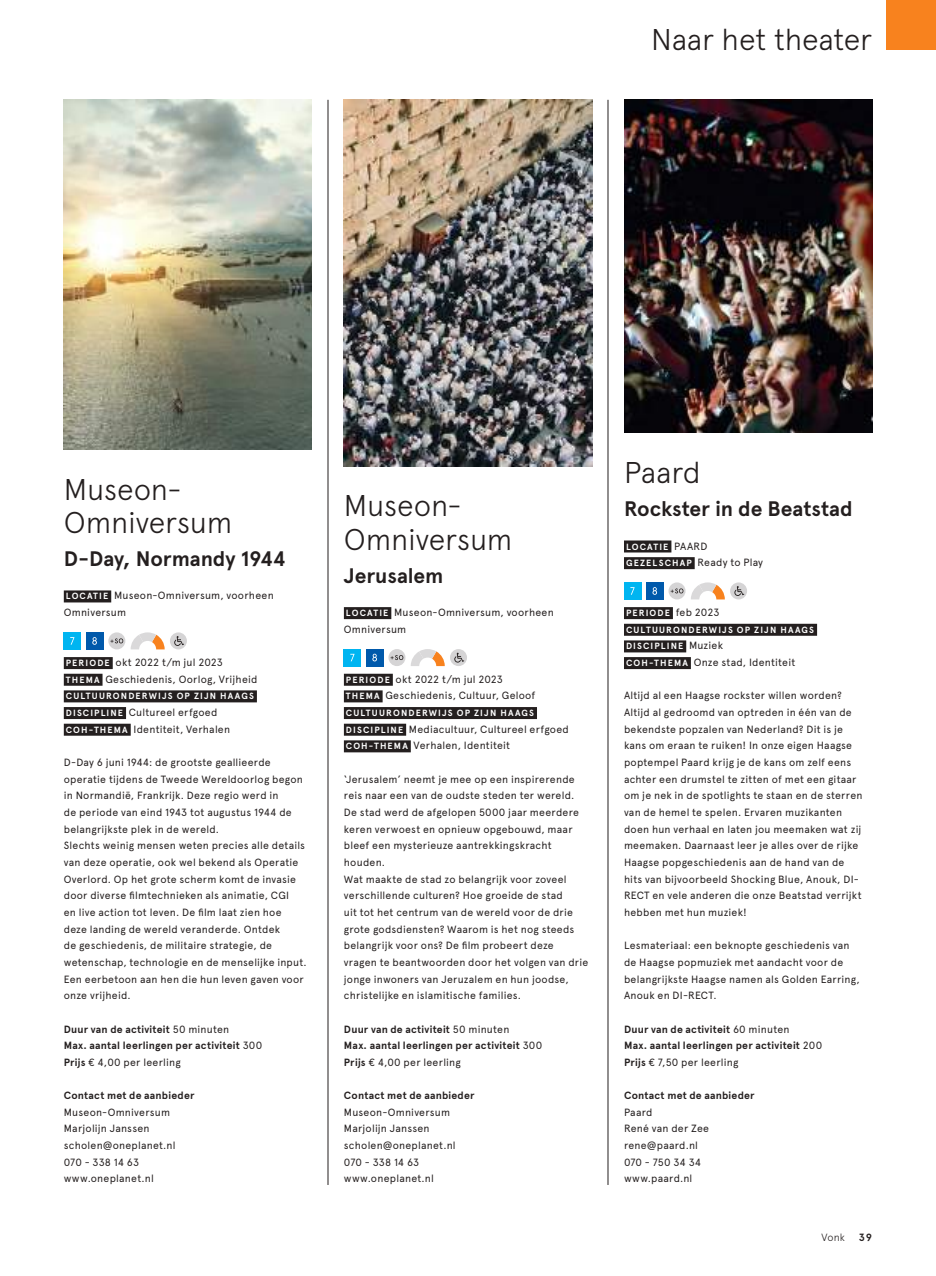
<style>
.page{position:relative;width:936px;height:1276px;background:#fff}
.page>*{position:absolute;margin:0;border:0;box-sizing:border-box;transform-origin:0 0}
.t1{font:300 30px/33.3px "Apercu";letter-spacing:-.01em;color:#241f1f}
.t2{font:700 21px "Apercu";color:#241f1f}
.t3{font:10.5px/16.6px "Apercu";letter-spacing:.02em;color:#241f1f}
.t4{font:700 10.5px/16.6px "Apercu";letter-spacing:.02em;color:#241f1f}
.t5{font:300 10.5px "Apercu";color:#241f1f}
.t6{font:700 9px/16.6px "Apercu";letter-spacing:.125em;color:#fff}
.s1{font-weight:700;font-size:9px;color:#fff}
.s2{font-weight:400}
.s3{font-weight:400;font-size:10.5px;color:#241f1f}
</style>
<div class="page">
<div style="left:886px;top:0;width:49px;height:50px;background:#f8821e"></div>
<hr style="left:327px;top:100px;width:1px;height:1085px;background:#241f1f">
<hr style="left:607px;top:100px;width:1px;height:1085px;background:#241f1f">
<div style="left:64px;top:590px;width:47px;height:12px;background:#241f1f"></div>
<div style="left:64px;top:657px;width:49px;height:12px;background:#241f1f"></div>
<div style="left:64px;top:674px;width:38px;height:12px;background:#241f1f"></div>
<div style="left:64px;top:690px;width:193px;height:12px;background:#241f1f"></div>
<div style="left:64px;top:707px;width:62px;height:12px;background:#241f1f"></div>
<div style="left:64px;top:723px;width:67px;height:12px;background:#241f1f"></div>
<div style="left:64px;top:632px;width:17px;height:17px;background:#00b5f1"></div>
<svg style="left:70px;top:637px;width:4px;height:7px"></svg>
<div style="left:86px;top:632px;width:17px;height:17px;background:#0059ab"></div>
<svg style="left:92px;top:637px;width:5px;height:8px"></svg>
<div style="left:108px;top:632px;width:17px;height:17px;background:#d5d4d5;border-radius:50%"></div>
<svg style="left:110px;top:638px;width:13px;height:5px"></svg>
<svg style="left:131px;top:632px;width:34px;height:17px"></svg>
<div style="left:170px;top:632px;width:17px;height:17px;background:#d5d4d5;border-radius:50%"></div>
<svg style="left:174px;top:636px;width:10px;height:10px"></svg>
<div style="left:344px;top:607px;width:47px;height:12px;background:#241f1f"></div>
<div style="left:344px;top:674px;width:49px;height:12px;background:#241f1f"></div>
<div style="left:344px;top:690px;width:38px;height:12px;background:#241f1f"></div>
<div style="left:344px;top:707px;width:193px;height:12px;background:#241f1f"></div>
<div style="left:344px;top:723px;width:62px;height:12px;background:#241f1f"></div>
<div style="left:344px;top:740px;width:67px;height:12px;background:#241f1f"></div>
<div style="left:344px;top:649px;width:17px;height:17px;background:#00b5f1"></div>
<svg style="left:350px;top:654px;width:4px;height:7px"></svg>
<div style="left:366px;top:649px;width:17px;height:17px;background:#0059ab"></div>
<svg style="left:372px;top:654px;width:5px;height:7px"></svg>
<div style="left:388px;top:649px;width:17px;height:17px;background:#d5d4d5;border-radius:50%"></div>
<svg style="left:390px;top:655px;width:13px;height:5px"></svg>
<svg style="left:411px;top:649px;width:33px;height:17px"></svg>
<div style="left:450px;top:649px;width:17px;height:17px;background:#d5d4d5;border-radius:50%"></div>
<svg style="left:454px;top:652px;width:10px;height:10px"></svg>
<div style="left:624px;top:540px;width:47px;height:12px;background:#241f1f"></div>
<div style="left:624px;top:557px;width:70px;height:12px;background:#241f1f"></div>
<div style="left:624px;top:607px;width:49px;height:12px;background:#241f1f"></div>
<div style="left:624px;top:624px;width:193px;height:12px;background:#241f1f"></div>
<div style="left:624px;top:640px;width:62px;height:12px;background:#241f1f"></div>
<div style="left:624px;top:657px;width:66px;height:12px;background:#241f1f"></div>
<div style="left:624px;top:582px;width:17px;height:17px;background:#00b5f1"></div>
<svg style="left:630px;top:587px;width:4px;height:8px"></svg>
<div style="left:646px;top:582px;width:17px;height:17px;background:#0059ab"></div>
<svg style="left:652px;top:587px;width:5px;height:8px"></svg>
<div style="left:668px;top:582px;width:17px;height:17px;background:#d5d4d5;border-radius:50%"></div>
<svg style="left:670px;top:588px;width:13px;height:5px"></svg>
<svg style="left:691px;top:582px;width:33px;height:17px"></svg>
<div style="left:730px;top:582px;width:17px;height:17px;background:#d5d4d5;border-radius:50%"></div>
<svg style="left:734px;top:586px;width:10px;height:10px"></svg>
<img style="left:64px;top:100px;width:248px;height:349px">
<img style="left:344px;top:100px;width:248px;height:366px">
<img style="left:624px;top:100px;width:248px;height:333px">
<h1 class="t1" style="left:651px;top:22px;width:223px">Naar het theater</h1>
<h1 class="t1" style="left:64px;top:472px;width:170px">Museon-<br>Omniversum</h1>
<h2 class="t2" style="left:64px;top:546px;width:223px">D-Day, Normandy 1944</h2>
<p class="t3" style="left:64px;top:587px;width:211px"><span class="s1">LOCATIE</span> Museon-Omniversum, voorheen<br>Omniversum</p>
<p class="t3" style="left:66px;top:654px;width:193px"><span class="s1">PERIODE</span> okt 2022 t/m jul 2023<br><span class="s1">THEMA</span> Geschiedenis, Oorlog, Vrijheid</p>
<p class="t6" style="left:66px;top:688px;width:190px">CULTUURONDERWIJS OP ZIJN HAAGS</p>
<p class="t3" style="left:66px;top:704px;width:166px"><span class="s1">DISCIPLINE</span> Cultureel erfgoed<br><span class="s1">COH-THEMA</span> Identiteit, Verhalen</p>
<p class="t3" style="left:64px;top:754px;width:244px">D-Day 6 juni 1944: de grootste geallieerde operatie tijdens de Tweede Wereldoorlog begon in Normandië, Frankrijk. Deze regio werd in<br>de periode van eind 1943 tot augustus 1944 de belangrijkste plek in de wereld.<br>Slechts weinig mensen weten precies alle details van deze operatie, ook wel bekend als Operatie Overlord. Op het grote scherm komt de invasie door diverse filmtechnieken als animatie, CGI<br>en live action tot leven. De film laat zien hoe deze landing de wereld veranderde. Ontdek<br>de geschiedenis, de militaire strategie, de wetenschap, technologie en de menselijke input.<br>Een eerbetoon aan hen die hun leven gaven voor onze vrijheid.</p>
<p class="t4" style="left:64px;top:1020px;width:200px">Duur van de activiteit <span class="s2">50 minuten<br></span>Max. aantal leerlingen per activiteit <span class="s2">300<br></span>Prijs <span class="s2">€ 4,00 per leerling</span></p>
<p class="t4" style="left:64px;top:1087px;width:132px">Contact met de aanbieder</p>
<p class="t3" style="left:64px;top:1103px;width:113px">Museon-Omniversum<br>Marjolijn Janssen scholen@oneplanet.nl<br>070 - 338 14 63 www.oneplanet.nl</p>
<h1 class="t1" style="left:344px;top:489px;width:170px">Museon-<br>Omniversum</h1>
<h2 class="t2" style="left:344px;top:563px;width:101px">Jerusalem</h2>
<p class="t3" style="left:344px;top:604px;width:211px"><span class="s1">LOCATIE</span> Museon-Omniversum, voorheen<br>Omniversum</p>
<p class="t3" style="left:346px;top:670px;width:191px"><span class="s1">PERIODE</span> okt 2022 t/m jul 2023<br><span class="s1">THEMA</span> Geschiedenis, Cultuur, Geloof</p>
<p class="t6" style="left:346px;top:704px;width:190px">CULTUURONDERWIJS OP ZIJN HAAGS</p>
<p class="t3" style="left:346px;top:720px;width:224px"><span class="s1">DISCIPLINE</span> Mediacultuur, Cultureel erfgoed<br><span class="s1">COH-THEMA</span> Verhalen, Identiteit</p>
<p class="t3" style="left:344px;top:770px;width:246px">‘Jerusalem’ neemt je mee op een inspirerende reis naar een van de oudste steden ter wereld.<br>De stad werd de afgelopen 5000 jaar meerdere keren verwoest en opnieuw opgebouwd, maar bleef een mysterieuze aantrekkingskracht houden.<br>Wat maakte de stad zo belangrijk voor zoveel verschillende culturen? Hoe groeide de stad<br>uit tot het centrum van de wereld voor de drie grote godsdiensten? Waarom is het nog steeds belangrijk voor ons? De film probeert deze vragen te beantwoorden door het volgen van drie jonge inwoners van Jeruzalem en hun joodse, christelijke en islamitische families.</p>
<p class="t4" style="left:344px;top:1020px;width:200px">Duur van de activiteit <span class="s2">50 minuten<br></span>Max. aantal leerlingen per activiteit <span class="s2">300<br></span>Prijs <span class="s2">€ 4,00 per leerling</span></p>
<p class="t4" style="left:344px;top:1087px;width:132px">Contact met de aanbieder</p>
<p class="t3" style="left:344px;top:1103px;width:113px">Museon-Omniversum<br>Marjolijn Janssen scholen@oneplanet.nl<br>070 - 338 14 63 www.oneplanet.nl</p>
<h1 class="t1" style="left:624px;top:455px;width:78px">Paard</h1>
<h2 class="t2" style="left:624px;top:496px;width:230px">Rockster in de Beatstad</h2>
<p class="t6" style="left:626px;top:538px;width:83px">LOCATIE <span class="s3">PAARD</span></p>
<p class="t3" style="left:626px;top:554px;width:139px"><span class="s1">GEZELSCHAP</span> Ready to Play</p>
<p class="t6" style="left:626px;top:605px;width:190px">PERIODE <span class="s3">feb 2023<br></span>CULTUURONDERWIJS OP ZIJN HAAGS<br>DISCIPLINE <span class="s3">Muziek</span></p>
<p class="t3" style="left:626px;top:654px;width:171px"><span class="s1">COH-THEMA</span> Onze stad, Identiteit</p>
<p class="t3" style="left:624px;top:687px;width:240px">Altijd al een Haagse rockster willen worden?<br>Altijd al gedroomd van optreden in één van de bekendste popzalen van Nederland? Dit is je kans om eraan te ruiken! In onze eigen Haagse poptempel Paard krijg je de kans om zelf eens achter een drumstel te zitten of met een gitaar om je nek in de spotlights te staan en de sterren van de hemel te spelen. Ervaren muzikanten doen hun verhaal en laten jou meemaken wat zij meemaken. Daarnaast leer je alles over de rijke Haagse popgeschiedenis aan de hand van de hits van bijvoorbeeld Shocking Blue, Anouk, DI-RECT en vele anderen die onze Beatstad verrijkt hebben met hun muziek!</p>
<p class="t3" style="left:624px;top:937px;width:237px">Lesmateriaal: een beknopte geschiedenis van de Haagse popmuziek met aandacht voor de belangrijkste Haagse namen als Golden Earring, Anouk en DI-RECT.</p>
<p class="t4" style="left:624px;top:1020px;width:200px">Duur van de activiteit <span class="s2">60 minuten<br></span>Max. aantal leerlingen per activiteit <span class="s2">200<br></span>Prijs <span class="s2">€ 7,50 per leerling</span></p>
<p class="t4" style="left:624px;top:1087px;width:132px">Contact met de aanbieder</p>
<p class="t3" style="left:624px;top:1103px;width:87px">Paard<br>René van der Zee rene@paard.nl<br>070 - 750 34 34 www.paard.nl</p>
<p class="t5" style="left:821px;top:1231px;width:25px">Vonk</p>
<p class="t4" style="left:858px;top:1229px;width:15px">39</p>
</div>
